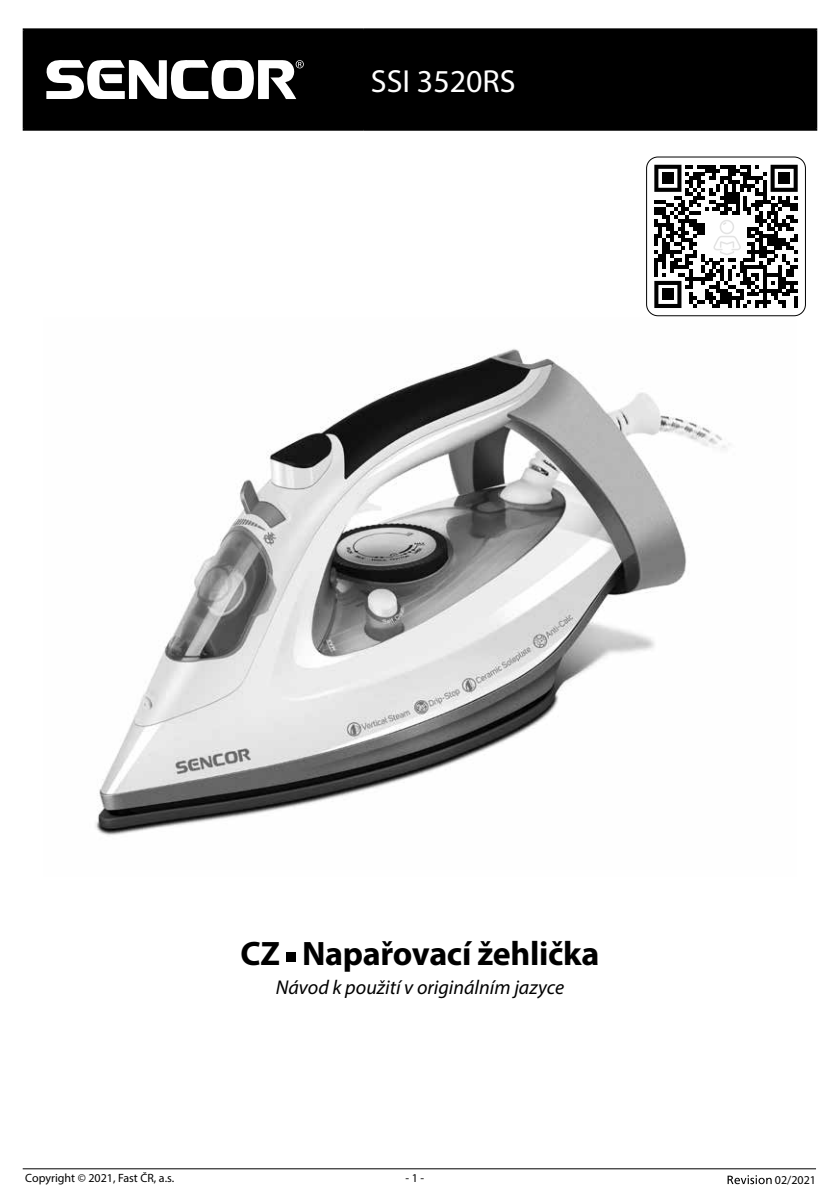
<style>
.page{position:relative;width:840px;height:1191px;background:#fff}
.page>*{position:absolute;margin:0;border:0;box-sizing:border-box;transform-origin:0 0}
.t1{font:700 34px "Myriad Pro";letter-spacing:-.01em;color:#000}
.t2{font:32px "Myriad Pro";color:#fff}
.t3{font:italic 20px "Myriad Pro";color:#000}
.t4{font:12px "Myriad Pro";color:#000}
</style>
<div class="page">
<svg style="left:727px;top:1175px;width:44px;height:9px"></svg>
<hr style="left:23px;top:1168px;width:792px;height:1px;background:#000">
<img style="left:95px;top:349px;width:635px;height:486px">
<div style="left:286px;top:952px;width:10px;height:9px;background:#000"></div>
<div style="left:25px;top:30px;width:789px;height:99px;background:#000"></div>
<hr style="left:23px;top:28px;width:340px;height:2px;background:#000">
<hr style="left:23px;top:30px;width:2px;height:99px;background:#000">
<hr style="left:361px;top:30px;width:2px;height:99px;background:#000">
<hr style="left:23px;top:129px;width:340px;height:2px;background:#000">
<hr style="left:363px;top:28px;width:453px;height:2px;background:#000">
<hr style="left:814px;top:30px;width:2px;height:99px;background:#000">
<hr style="left:363px;top:129px;width:453px;height:2px;background:#000">
<svg style="left:45px;top:59px;width:258px;height:41px"></svg>
<svg style="left:646px;top:157px;width:159px;height:159px"></svg>
<h2 class="t2" style="left:370px;top:61px;width:146px">SSI 3520RS</h2>
<h1 class="t1" style="left:240px;top:931px;width:360px">CZ Napařovací žehlička</h1>
<h3 class="t3" style="left:276px;top:974px;width:290px">Návod k použití v originálním jazyce</h3>
<p class="t4" style="left:25px;top:1170px;width:150px">Copyright © 2021, Fast ČR, a.s.</p>
<p class="t4" style="left:405px;top:1170px;width:20px">- 1 -</p>
<p class="t4" style="left:774px;top:1172px;width:43px">02/2021</p>
</div>
